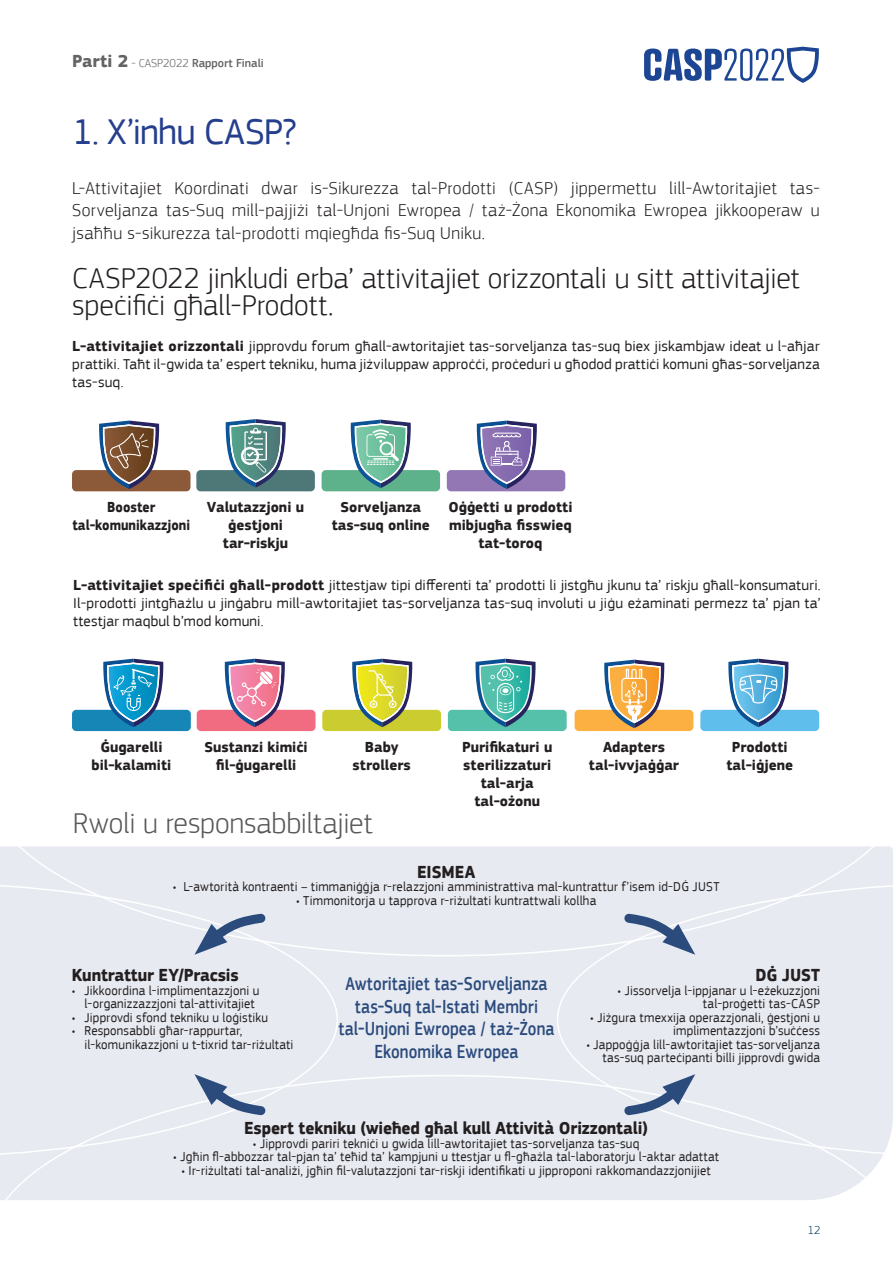
<style>
.page{position:relative;width:893px;height:1263px;background:#fff}
.page>*{position:absolute;margin:0;border:0;box-sizing:border-box;transform-origin:0 0}
.t1{font:37.5px "EC Square Sans Pro";letter-spacing:-.025em;color:#253f8e}
.t2{font:300 30px/27px "EC Square Sans Pro";letter-spacing:-.005em;color:#231f20}
.t3{font:300 30px "EC Square Sans Pro";letter-spacing:-.01em;color:#57585a}
.t4{font:500 19.5px/22.5px "EC Square Sans Pro";letter-spacing:.005em;color:#2b4b7d;text-align:center;scale:.85 1}
.t5{font:300 18px/22.5px "EC Square Sans Pro";letter-spacing:.02em;color:#231f20;text-align:justify}
.t6{font:700 18px "EC Square Sans Pro";letter-spacing:-.01em;color:#231f20;scale:.95 1}
.t7{font:15px/18px "EC Square Sans Pro";letter-spacing:.01em;color:#231f20;text-align:justify}
.t8{font:700 15px/18px "EC Square Sans Pro";color:#231f20;text-align:center}
.t9{font:700 15px/18px "EC Square Sans Pro";color:#231f20;text-align:center;scale:.9 1}
.t10{font:13.5px/13.5px "EC Square Sans Pro";letter-spacing:.015em;color:#231f20;text-align:right;scale:.95 1}
.t11{font:500 12px "EC Square Sans Pro";color:#636366}
.t12{font:300 12px "EC Square Sans Pro";color:#073f5c}
.s1{font-weight:700;font-size:18px}
.s2{font-weight:300}
.s3{font-weight:700}
</style>
<div class="page">
<div style="left:338px;top:956px;width:219px;height:119px;background:#e7eaf1"></div>
<div style="left:0;top:1075px;width:882px;height:125px;background:#e7eaf1"></div>
<svg style="left:0;top:658px;width:893px;height:298px"></svg>
<div style="left:0;top:882px;width:338px;height:275px;background:#e7eaf1"></div>
<div style="left:557px;top:882px;width:336px;height:275px;background:#e7eaf1"></div>
<svg style="left:194px;top:908px;width:77px;height:47px;background:#bdc6d7"></svg>
<svg style="left:194px;top:1074px;width:77px;height:47px;background:#bdc6d7"></svg>
<svg style="left:619px;top:908px;width:76px;height:47px;background:#bcc6d6"></svg>
<svg style="left:619px;top:1074px;width:76px;height:47px;background:#bcc6d6"></svg>
<div style="left:72px;top:710px;width:119px;height:21px;background:#1686b6;border-radius:4px"></div>
<div style="left:197px;top:710px;width:119px;height:21px;background:#f16c81;border-radius:4px"></div>
<div style="left:322px;top:710px;width:119px;height:21px;background:#cbcc30;border-radius:4px"></div>
<div style="left:448px;top:710px;width:119px;height:21px;background:#55c1ab;border-radius:4px"></div>
<div style="left:575px;top:710px;width:118px;height:21px;background:#fbb041;border-radius:4px"></div>
<div style="left:700px;top:710px;width:119px;height:21px;background:#5fbeeb;border-radius:4px"></div>
<svg style="left:103px;top:659px;width:60px;height:68px"></svg>
<svg style="left:225px;top:659px;width:60px;height:68px"></svg>
<svg style="left:352px;top:659px;width:60px;height:68px"></svg>
<svg style="left:475px;top:659px;width:61px;height:68px"></svg>
<svg style="left:604px;top:660px;width:60px;height:68px"></svg>
<svg style="left:728px;top:659px;width:60px;height:68px"></svg>
<div style="left:72px;top:470px;width:118px;height:21px;background:#8c5a39;border-radius:4px"></div>
<div style="left:196px;top:470px;width:119px;height:21px;background:#4e7778;border-radius:4px"></div>
<div style="left:322px;top:470px;width:118px;height:21px;background:#5eb28b;border-radius:4px"></div>
<div style="left:447px;top:470px;width:118px;height:21px;background:#9377b5;border-radius:4px"></div>
<svg style="left:99px;top:421px;width:60px;height:68px"></svg>
<svg style="left:226px;top:419px;width:60px;height:68px"></svg>
<svg style="left:351px;top:420px;width:60px;height:68px"></svg>
<svg style="left:477px;top:421px;width:60px;height:68px"></svg>
<svg style="left:644px;top:47px;width:175px;height:36px"></svg>
<p class="t11" style="left:72px;top:56px;width:193px"><span class="s1">Parti 2</span> <span class="s2">- CASP2022</span> Rapport Finali</p>
<h1 class="t1" style="left:72px;top:110px;width:225px">1. X’inhu CASP?</h1>
<p class="t5" style="left:72px;top:176px;width:749px">L-Attivitajiet Koordinati dwar is-Sikurezza tal-Prodotti (CASP) jippermettu lill-Awtoritajiet tas-Sorveljanza tas-Suq mill-pajjiżi tal-Unjoni Ewropea / taż-Żona Ekonomika Ewropea jikkooperaw u jsaħħu s-sikurezza tal-prodotti mqiegħda fis-Suq Uniku.</p>
<h2 class="t2" style="left:72px;top:264px;width:729px">CASP2022 jinkludi erba’ attivitajiet orizzontali u sitt attivitajiet speċifiċi għall-Prodott.</h2>
<p class="t7" style="left:72px;top:337px;width:749px"><span class="s3">L-attivitajiet orizzontali</span> jipprovdu forum għall-awtoritajiet tas-sorveljanza tas-suq biex jiskambjaw ideat u l-aħjar prattiki. Taħt il-gwida ta’ espert tekniku, huma jiżviluppaw approċċi, proċeduri u għodod prattiċi komuni għas-sorveljanza tas-suq.</p>
<p class="t9" style="left:72px;top:498px;width:132px">Booster tal-komunikazzjoni</p>
<p class="t8" style="left:207px;top:498px;width:99px">Valutazzjoni u ġestjoni tar-riskju</p>
<p class="t8" style="left:332px;top:498px;width:100px">Sorveljanza tas-suq online</p>
<p class="t8" style="left:448px;top:498px;width:126px">Oġġetti u prodotti mibjugħa fisswieq tat-toroq</p>
<p class="t7" style="left:73px;top:576px;width:749px"><span class="s3">L-attivitajiet speċifiċi għall-prodott</span> jittestjaw tipi differenti ta’ prodotti li jistgħu jkunu ta’ riskju għall-konsumaturi.<br>Il-prodotti jintgħażlu u jinġabru mill-awtoritajiet tas-sorveljanza tas-suq involuti u jiġu eżaminati permezz ta’ pjan ta’ ttestjar maqbul b’mod komuni.</p>
<p class="t8" style="left:92px;top:738px;width:81px">Ġugarelli bil-kalamiti</p>
<p class="t8" style="left:204px;top:738px;width:105px">Sustanzi kimiċi fil-ġugarelli</p>
<p class="t8" style="left:353px;top:738px;width:60px">Baby strollers</p>
<p class="t8" style="left:462px;top:738px;width:92px">Purifikaturi u sterilizzaturi tal-arja tal-ożonu</p>
<p class="t8" style="left:589px;top:738px;width:92px">Adapters tal-ivvjaġġar</p>
<p class="t8" style="left:726px;top:738px;width:68px">Prodotti tal-iġjene</p>
<h2 class="t3" style="left:73px;top:805px;width:301px">Rwoli u responsabbiltajiet</h2>
<h3 class="t6" style="left:417px;top:861px;width:63px">EISMEA</h3>
<p class="t10" style="left:173px;top:880px;width:577px">• L-awtorità kontraenti – timmaniġġja r-relazzjoni amministrattiva mal-kuntrattur f’isem id-DĠ JUST</p>
<p class="t10" style="left:296px;top:893px;width:317px">• Timmonitorja u tapprova r-riżultati kuntrattwali kollha</p>
<h3 class="t6" style="left:72px;top:964px;width:177px">Kuntrattur EY/Pracsis</h3>
<p class="t10" style="left:85px;top:983px;width:185px;text-align:left;text-indent:-13px">• Jikkoordina l-implimentazzjoni u l-organizzazzjoni tal-attivitajiet</p>
<p class="t10" style="left:72px;top:1010px;width:208px">• Jipprovdi sfond tekniku u loġistiku</p>
<p class="t10" style="left:85px;top:1024px;width:221px;text-align:left;text-indent:-13px">• Responsabbli għar-rappurtar, il-komunikazzjoni u t-tixrid tar-riżultati</p>
<h3 class="t4" style="left:339px;top:973px;width:255px">Awtoritajiet tas-Sorveljanza tas-Suq tal-Istati Membri tal-Unjoni Ewropea / taż-Żona<br>Ekonomika Ewropea</h3>
<h3 class="t6" style="left:755px;top:964px;width:69px">DĠ JUST</h3>
<p class="t10" style="left:618px;top:983px;width:215px">• Jissorvelja l-ippjanar u l-eżekuzzjoni tal-proġetti tas-CASP</p>
<p class="t10" style="left:590px;top:1010px;width:243px">• Jiżgura tmexxija operazzjonali, ġestjoni u implimentazzjoni b’suċċess</p>
<p class="t10" style="left:586px;top:1037px;width:247px">• Jappoġġja lill-awtoritajiet tas-sorveljanza tas-suq parteċipanti billi jipprovdi gwida</p>
<h3 class="t6" style="left:244px;top:1117px;width:427px">Espert tekniku (wieħed għal kull Attività Orizzontali)</h3>
<p class="t10" style="left:253px;top:1136px;width:408px">• Jipprovdi pariri tekniċi u gwida lill-awtoritajiet tas-sorveljanza tas-suq</p>
<p class="t10" style="left:173px;top:1150px;width:576px">• Jgħin fl-abbozzar tal-pjan ta’ teħid ta’ kampjuni u ttestjar u fl-għażla tal-laboratorju l-aktar adattat</p>
<p class="t10" style="left:181px;top:1163px;width:559px">• Ir-riżultati tal-analiżi, jgħin fil-valutazzjoni tar-riskji identifikati u jipproponi rakkomandazzjonijiet</p>
<p class="t12" style="left:808px;top:1223px;width:14px">12</p>
</div>
